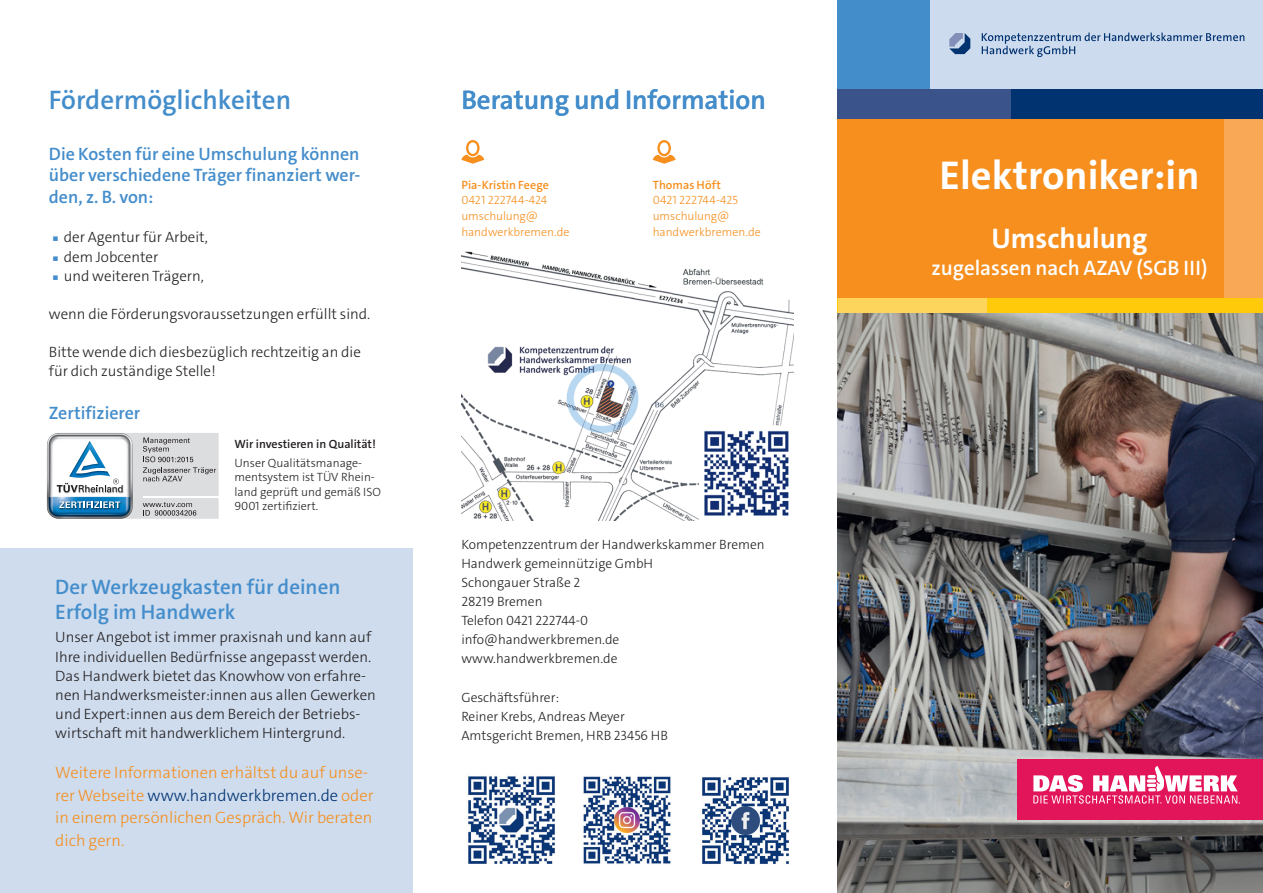
<style>
.page{position:relative;width:1263px;height:893px;background:#fff}
.page>*{position:absolute;margin:0;border:0;box-sizing:border-box;transform-origin:0 0}
.t1{font:700 40.5px "The Sans C4 s";color:#fff}
.t2{font:700 28.5px "The Sans C4 s";color:#fff}
.t3{font:600 27px "The Sans C4 s";color:#448dcb}
.t4{font:600 21px/25.2px "The Sans C4 s";color:#448dcb}
.t5{font:600 21px "The Sans C4 s";color:#fff}
.t6{font:600 18px/21.6px "The Sans C4 s";color:#448dcb;text-align:justify}
.t7{font:300 16.5px/22.5px "The Sans C4 s";color:#f68f1e}
.t8{font:300 15px/19.2px "The Sans C4 s";color:#231f20}
.t9{font:300 13.5px/19.2px "The Sans C4 s";color:#231f20}
.t10{font:300 12px/15.8px "The Sans C4 s";color:#f68f1e}
.t11{font:300 12px/14.4px "The Sans C4 s";color:#231f20}
.t12{font:600 12px "The Sans C4 s";letter-spacing:.005em;color:#f68f1e}
.t13{font:600 12px "The Sans C4 s";color:#231f20}
.s1{color:#448dcb}
.s2{color:#013371}
</style>
<div class="page">
<img style="left:838px;top:313px;width:425px;height:580px">
<div style="left:838px;top:119px;width:425px;height:194px;background:#f68f1e"></div>
<div style="left:838px;top:0;width:425px;height:89px;background:#cddbef"></div>
<div style="left:1225px;top:119px;width:38px;height:194px;background:#f9a855"></div>
<div style="left:838px;top:0;width:92px;height:89px;background:#448dcb"></div>
<div style="left:838px;top:298px;width:425px;height:15px;background:#feca0a"></div>
<div style="left:838px;top:89px;width:425px;height:30px;background:#013371"></div>
<div style="left:838px;top:89px;width:173px;height:30px;background:#3a548b"></div>
<div style="left:838px;top:298px;width:148px;height:15px;background:#fed55c"></div>
<svg style="left:949px;top:33px;width:295px;height:24px"></svg>
<img style="left:468px;top:776px;width:87px;height:88px">
<img style="left:583px;top:776px;width:88px;height:88px">
<img style="left:702px;top:777px;width:87px;height:87px">
<img style="left:461px;top:251px;width:333px;height:269px">
<div style="left:1017px;top:759px;width:246px;height:60px;background:#e3155a"></div>
<svg style="left:1033px;top:766px;width:207px;height:38px"></svg>
<svg style="left:461px;top:140px;width:23px;height:24px"></svg>
<svg style="left:653px;top:140px;width:23px;height:24px"></svg>
<div style="left:0;top:549px;width:412px;height:344px;background:#cedcee"></div>
<svg style="left:46px;top:433px;width:173px;height:86px"></svg>
<h3 class="t3" style="left:49px;top:83px;width:244px">Fördermöglichkeiten</h3>
<p class="t6" style="left:49px;top:143px;width:313px">Die Kosten für eine Umschulung können über verschiedene Träger finanziert wer&shy;den, z. B. von:</p>
<p class="t8" style="left:49px;top:228px;width:161px"><span class="s1">▗</span> der Agentur für Arbeit, <span class="s1">▗</span> dem Jobcenter<br><span class="s1">▗</span> und weiteren Trägern,</p>
<p class="t8" style="left:49px;top:304px;width:323px">wenn die Förderungsvoraussetzungen erfüllt sind.</p>
<p class="t8" style="left:49px;top:343px;width:314px">Bitte wende dich diesbezüglich rechtzeitig an die für dich zuständige Stelle!</p>
<p class="t6" style="left:49px;top:402px;width:93px">Zertifizierer</p>
<p class="t13" style="left:235px;top:436px;width:143px">Wir investieren in Qualität!</p>
<p class="t11" style="left:235px;top:456px;width:148px">Unser Qualitätsmanage&shy;mentsystem ist TÜV Rhein&shy;land geprüft und gemäß ISO<br>9001 zertifiziert.</p>
<h3 class="t4" style="left:55px;top:574px;width:287px">Der Werkzeugkasten für deinen<br>Erfolg im Handwerk</h3>
<p class="t8" style="left:55px;top:628px;width:322px">Unser Angebot ist immer praxisnah und kann auf Ihre individuellen Bedürfnisse angepasst werden.<br>Das Handwerk bietet das Knowhow von erfahre&shy;nen Handwerksmeister:innen aus allen Gewerken und Expert:innen aus dem Bereich der Betriebs&shy;wirtschaft mit handwerklichem Hintergrund.</p>
<p class="t7" style="left:55px;top:761px;width:320px">Weitere Informationen erhältst du auf unse&shy;rer Webseite <span class="s2">www.handwerkbremen.de</span> oder in einem persönlichen Gespräch. Wir beraten dich gern.</p>
<h3 class="t3" style="left:461px;top:83px;width:306px">Beratung und Information</h3>
<p class="t12" style="left:461px;top:177px;width:89px">Pia-Kristin Feege</p>
<p class="t10" style="left:461px;top:193px;width:110px">0421 222744-424 umschulung@ handwerkbremen.de</p>
<p class="t12" style="left:653px;top:177px;width:70px">Thomas Höft</p>
<p class="t10" style="left:653px;top:193px;width:110px">0421 222744-425 umschulung@ handwerkbremen.de</p>
<p class="t9" style="left:461px;top:534px;width:305px">Kompetenzzentrum der Handwerkskammer Bremen<br>Handwerk gemeinnützige GmbH<br>Schongauer Straße 2<br>28219 Bremen<br>Telefon 0421 222744-0<br>info@handwerkbremen.de www.handwerkbremen.de</p>
<p class="t9" style="left:461px;top:687px;width:208px">Geschäftsführer:<br>Reiner Krebs, Andreas Meyer<br>Amtsgericht Bremen, HRB 23456 HB</p>
<h1 class="t1" style="left:939px;top:149px;width:261px">Elektroniker:in</h1>
<h2 class="t2" style="left:991px;top:220px;width:158px">Umschulung</h2>
<h3 class="t5" style="left:931px;top:255px;width:278px">zugelassen nach AZAV (SGB III)</h3>
</div>
